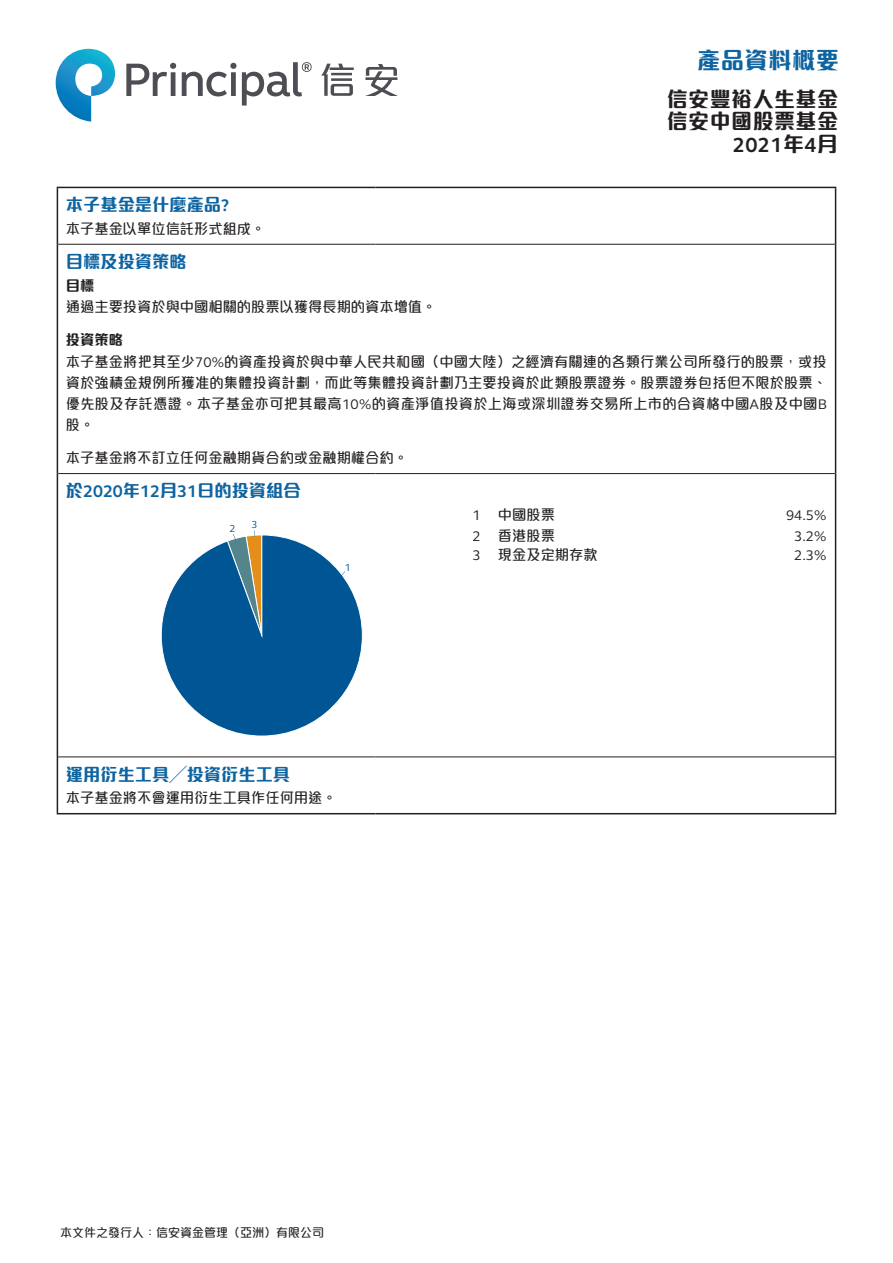
<style>
.page{position:relative;width:893px;height:1263px;background:#fff}
.page>*{position:absolute;margin:0;border:0;box-sizing:border-box;transform-origin:0 0}
.t1{font:800 23.25px "M Elle HK";letter-spacing:.02em;color:#0e64a1}
.t2{font:800 21px/22.5px "M Elle HK";letter-spacing:.02em;color:#231f20}
.t3{font:700 21px "FS Elliot Pro";color:#231f20}
.t4{font:800 17.25px "M Elle HK";color:#0e64a1}
.t5{font:500 14.25px/21px "M Elle HK";letter-spacing:.005em;color:#231f20}
.t6{font:14.25px "FS Elliot Pro";color:#231f20}
.t7{font:800 14.25px "M Elle HK";color:#231f20}
.t8{font:500 12px "M Elle HK";color:#231f20}
.t9{font:10.35px "FS Elliot Pro";color:#005595}
.s1{font-family:"M Elle HK";font-weight:800}
.s2{font-family:"FS Elliot Pro";font-weight:700}
.s3{font-weight:800}
.s4{font-family:"FS Elliot Pro";font-weight:400}
</style>
<div class="page">
<svg style="left:56px;top:49px;width:59px;height:73px"></svg>
<svg style="left:126px;top:62px;width:186px;height:44px"></svg>
<svg style="left:321px;top:64px;width:33px;height:32px"></svg>
<svg style="left:365px;top:64px;width:33px;height:32px"></svg>
<hr style="left:57px;top:188px;width:1px;height:56px;background:#231f20">
<hr style="left:835px;top:188px;width:1px;height:56px;background:#231f20">
<hr style="left:57px;top:244px;width:1px;height:230px;background:#231f20">
<hr style="left:835px;top:244px;width:1px;height:230px;background:#231f20">
<hr style="left:57px;top:474px;width:1px;height:283px;background:#231f20">
<hr style="left:835px;top:474px;width:1px;height:283px;background:#231f20">
<hr style="left:57px;top:757px;width:1px;height:56px;background:#231f20">
<hr style="left:835px;top:757px;width:1px;height:56px;background:#231f20">
<hr style="left:57px;top:187px;width:318px;height:1px;background:#231f20">
<hr style="left:375px;top:187px;width:461px;height:1px;background:#231f20">
<hr style="left:58px;top:244px;width:317px;height:1px;background:#231f20">
<hr style="left:375px;top:244px;width:460px;height:1px;background:#231f20">
<hr style="left:58px;top:473px;width:317px;height:1px;background:#231f20">
<hr style="left:375px;top:473px;width:460px;height:1px;background:#231f20">
<hr style="left:58px;top:756px;width:317px;height:1px;background:#231f20">
<hr style="left:375px;top:756px;width:460px;height:1px;background:#231f20">
<hr style="left:57px;top:813px;width:318px;height:1px;background:#231f20">
<hr style="left:375px;top:813px;width:461px;height:1px;background:#231f20">
<svg style="left:161px;top:530px;width:202px;height:206px"></svg>
<h1 class="t1" style="left:697px;top:43px;width:144px">產品資料概要</h1>
<h2 class="t2" style="left:667px;top:86px;width:173px">信安豐裕人生基金信安中國股票基金</h2>
<h2 class="t3" style="left:733px;top:130px;width:107px">2021<span class="s1">年</span>4<span class="s1">月</span></h2>
<p class="t4" style="left:66px;top:192px;width:165px">本子基金是什麼產品<span class="s2">?</span></p>
<p class="t5" style="left:66px;top:217px;width:201px">本子基金以單位信託形式組成。</p>
<p class="t4" style="left:66px;top:249px;width:122px">目標及投資策略</p>
<p class="t7" style="left:66px;top:275px;width:30px">目標</p>
<p class="t5" style="left:66px;top:295px;width:372px">通過主要投資於與中國相關的股票以獲得長期的資本增值。</p>
<p class="t5" style="left:66px;top:329px;width:763px"><span class="s3">投資策略<br></span>本子基金將把其至少<span class="s4">70%</span>的資產投資於與中華人民共和國（中國大陸）之經濟有關連的各類行業公司所發行的股票，或投資於強積金規例所獲准的集體投資計劃，而此等集體投資計劃乃主要投資於此類股票證券。股票證券包括但不限於股票、優先股及存託憑證。本子基金亦可把其最高<span class="s4">10%</span>的資產淨值投資於上海或深圳證券交易所上市的合資格中國<span class="s4">A</span>股及中國<span class="s4">B</span>股。</p>
<p class="t5" style="left:66px;top:447px;width:344px">本子基金將不訂立任何金融期貨合約或金融期權合約。</p>
<p class="t4" style="left:66px;top:478px;width:236px">於<span class="s2">2020</span>年<span class="s2">12</span>月<span class="s2">31</span>日的投資組合</p>
<p class="t9" style="left:251px;top:518px;width:7px">3</p>
<p class="t9" style="left:229px;top:522px;width:7px">2</p>
<p class="t9" style="left:345px;top:561px;width:7px">1</p>
<p class="t5" style="left:472px;top:503px;width:84px"><span class="s4">1</span> 中國股票</p>
<p class="t6" style="left:786px;top:506px;width:42px">94.5%</p>
<p class="t5" style="left:472px;top:524px;width:84px"><span class="s4">2</span> 香港股票</p>
<p class="t6" style="left:794px;top:527px;width:34px">3.2%</p>
<p class="t5" style="left:472px;top:543px;width:127px"><span class="s4">3</span> 現金及定期存款</p>
<p class="t6" style="left:794px;top:545px;width:34px">2.3%</p>
<p class="t4" style="left:66px;top:761px;width:226px">運用衍生工具╱投資衍生工具</p>
<p class="t5" style="left:66px;top:787px;width:272px">本子基金將不會運用衍生工具作任何用途。</p>
<p class="t8" style="left:60px;top:1224px;width:265px">本文件之發行人：信安資金管理（亞洲）有限公司</p>
</div>
